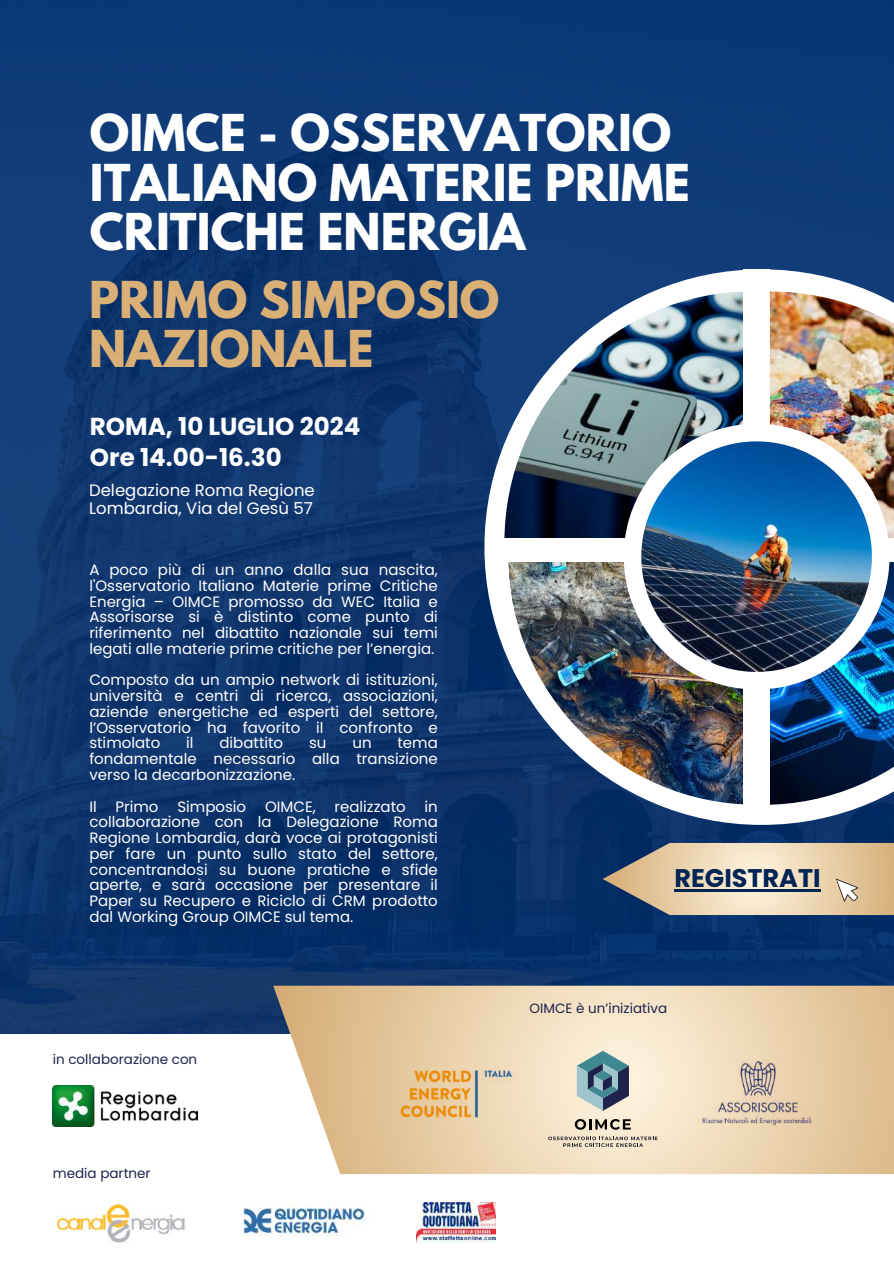
<style>
.page{position:relative;width:894px;height:1264px;background:#fff}
.page>*{position:absolute;margin:0;border:0;box-sizing:border-box;transform-origin:0 0}
.t1{font:700 45px/49.5px "League Spartan";color:#fff}
.t2{font:700 45px/49.5px "League Spartan";color:#dbb077}
.t3{font:700 25.5px "Poppins";color:#012554}
.t4{font:700 24.45px/30.3px "Poppins";color:#fff}
.t5{font:16.5px/18px "Poppins";color:#fff}
.t6{font:15px/15.8px "Poppins";color:#fff;text-align:justify}
.t7{font:13.5px "Poppins";color:#1e234d}
</style>
<div class="page">
<img style="left:0;top:0;width:893px;height:1034px">
<img style="left:53px;top:1085px;width:144px;height:41px">
<svg style="left:273px;top:985px;width:620px;height:189px;background:#e9d4b4"></svg>
<svg style="left:484px;top:269px;width:409px;height:556px"></svg>
<img style="left:504px;top:291px;width:239px;height:247px">
<img style="left:508px;top:562px;width:235px;height:242px">
<img style="left:769px;top:562px;width:124px;height:243px">
<div style="left:743px;top:270px;width:26px;height:545px;background:#fff"></div>
<img style="left:769px;top:291px;width:124px;height:247px">
<div style="left:498px;top:538px;width:395px;height:24px;background:#fff"></div>
<img style="left:623px;top:424px;width:266px;height:265px">
<img style="left:641px;top:441px;width:230px;height:231px">
<img style="left:331px;top:1004px;width:251px;height:171px">
<svg style="left:576px;top:1050px;width:52px;height:60px;background:#819aa2"></svg>
<svg style="left:574px;top:1119px;width:56px;height:10px"></svg>
<svg style="left:548px;top:1136px;width:109px;height:10px"></svg>
<svg style="left:602px;top:843px;width:291px;height:72px;background:#cebea5"></svg>
<img style="left:702px;top:1060px;width:109px;height:65px">
<img style="left:243px;top:1202px;width:122px;height:35px">
<img style="left:57px;top:1204px;width:128px;height:38px">
<img style="left:416px;top:1202px;width:79px;height:40px">
<hr style="left:674px;top:889px;width:146px;height:3px;background:#012554">
<h1 class="t1" style="left:90px;top:114px;width:601px">OIMCE - OSSERVATORIO<br>ITALIANO MATERIE PRIME<br>CRITICHE ENERGIA</h1>
<h1 class="t2" style="left:89px;top:281px;width:412px">PRIMO SIMPOSIO<br>NAZIONALE</h1>
<h3 class="t4" style="left:90px;top:411px;width:272px">ROMA, 10 LUGLIO 2024<br>Ore 14.00-16.30</h3>
<p class="t5" style="left:89px;top:481px;width:227px">Delegazione Roma Regione<br>Lombardia, Via del Gesù 57</p>
<p class="t6" style="left:89px;top:562px;width:350px">A poco più di un anno dalla sua nascita, l'Osservatorio Italiano Materie prime Critiche Energia – OIMCE promosso da WEC Italia e Assorisorse si è distinto come punto di riferimento nel dibattito nazionale sui temi legati alle materie prime critiche per l’energia.</p>
<p class="t6" style="left:89px;top:672px;width:350px">Composto da un ampio network di istituzioni, università e centri di ricerca, associazioni, aziende energetiche ed esperti del settore, l’Osservatorio ha favorito il confronto e stimolato</p>
<p class="t6" style="left:186px;top:735px;width:9px">il</p>
<p class="t6" style="left:219px;top:735px;width:65px">dibattito</p>
<p class="t6" style="left:309px;top:735px;width:19px">su</p>
<p class="t6" style="left:352px;top:735px;width:21px">un</p>
<p class="t6" style="left:89px;top:735px;width:350px;text-indent:308px">tema fondamentale necessario alla transizione verso la decarbonizzazione.</p>
<p class="t6" style="left:89px;top:798px;width:9px">Il</p>
<p class="t6" style="left:115px;top:798px;width:45px">Primo</p>
<p class="t6" style="left:177px;top:798px;width:70px">Simposio</p>
<p class="t6" style="left:265px;top:798px;width:52px">OIMCE,</p>
<p class="t6" style="left:334px;top:798px;width:73px">realizzato</p>
<p class="t6" style="left:89px;top:798px;width:350px;text-indent:335px">in collaborazione con la Delegazione Roma Regione Lombardia, darà voce ai protagonisti per fare un punto sullo stato del settore, concentrandosi su buone pratiche e sfide aperte, e sarà occasione per presentare il Paper su Recupero e Riciclo di CRM prodotto dal Working Group OIMCE sul tema.</p>
<p class="t7" style="left:53px;top:1049px;width:146px">in collaborazione con</p>
<p class="t7" style="left:53px;top:1163px;width:99px">media partner</p>
<h2 class="t3" style="left:674px;top:860px;width:148px">REGISTRATI</h2>
<p class="t7" style="left:529px;top:998px;width:139px">OIMCE è un’iniziativa</p>
</div>
